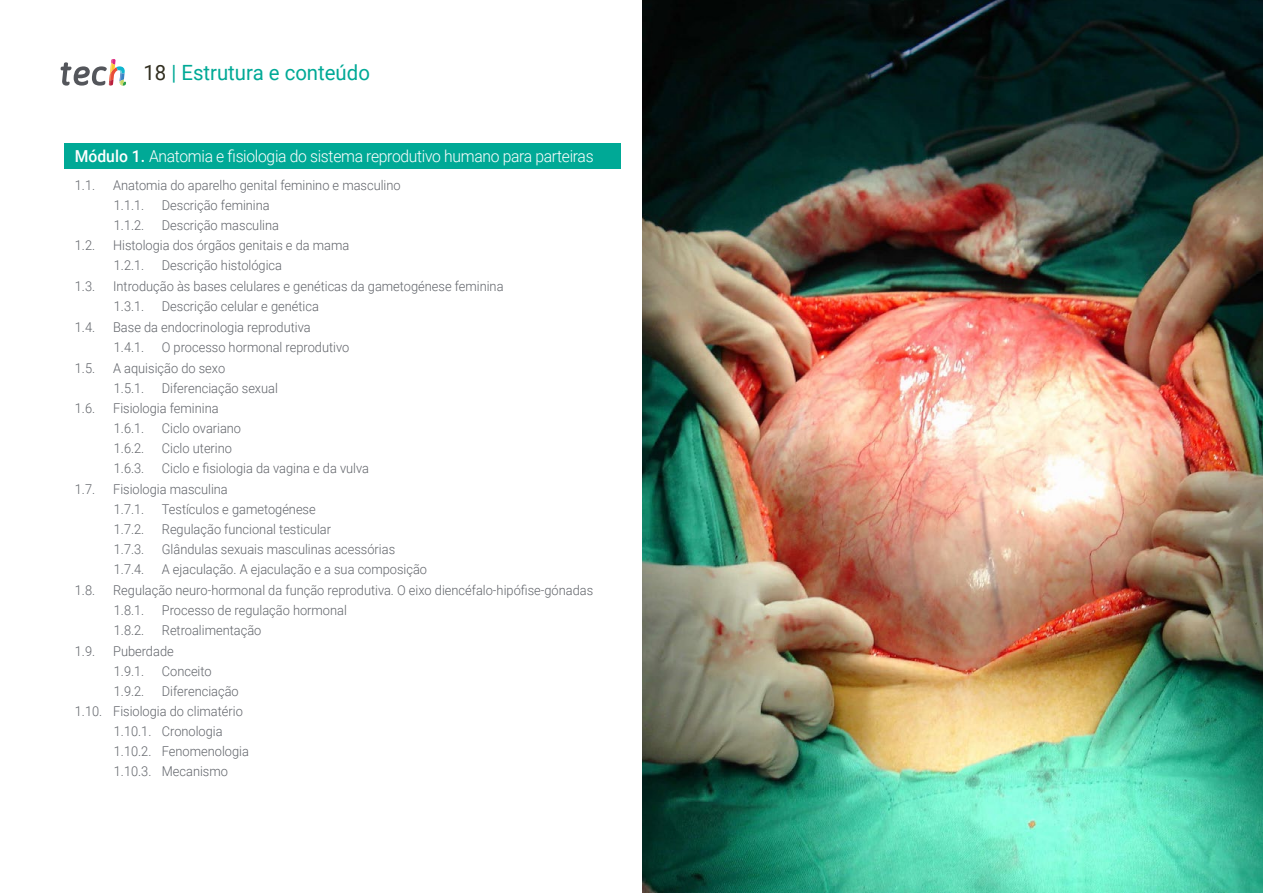
<style>
.page{position:relative;width:1263px;height:893px;background:#fff}
.page>*{position:absolute;margin:0;border:0;box-sizing:border-box;transform-origin:0 0}
.t1{font:21px "Roboto";color:#00a996}
.t2{font:300 16.5px "Roboto";letter-spacing:-.02em;color:#fff;scale:.95 1}
.t3{font:300 13.5px/20px "Roboto";color:#61646a;scale:.95 1}
.s1{color:#312e20}
.s2{font-weight:500}
</style>
<div class="page">
<div style="left:64px;top:144px;width:557px;height:25px;background:#00a996"></div>
<img style="left:642px;top:0;width:621px;height:893px">
<svg style="left:61px;top:59px;width:65px;height:27px"></svg>
<h1 class="t1" style="left:144px;top:57px;width:228px"><span class="s1">18</span> | Estrutura e conteúdo</h1>
<p class="t2" style="left:75px;top:145px;width:548px"><span class="s2">Módulo 1.</span> Anatomia e fisiologia do sistema reprodutivo humano para parteiras</p>
<p class="t3" style="left:75px;top:174px;width:23px">1.1.</p>
<p class="t3" style="left:113px;top:174px;width:304px">Anatomia do aparelho genital feminino e masculino<br>1.1.1.</p>
<p class="t3" style="left:162px;top:194px;width:115px">Descrição feminina</p>
<p class="t3" style="left:114px;top:214px;width:34px">1.1.2.</p>
<p class="t3" style="left:162px;top:214px;width:125px">Descrição masculina</p>
<p class="t3" style="left:75px;top:235px;width:23px">1.2.</p>
<p class="t3" style="left:113px;top:235px;width:250px">Histologia dos órgãos genitais e da mama<br>1.2.1.</p>
<p class="t3" style="left:162px;top:255px;width:128px">Descrição histológica</p>
<p class="t3" style="left:75px;top:276px;width:23px">1.3.</p>
<p class="t3" style="left:113px;top:276px;width:412px">Introdução às bases celulares e genéticas da gametogénese feminina<br>1.3.1.</p>
<p class="t3" style="left:162px;top:296px;width:167px">Descrição celular e genética</p>
<p class="t3" style="left:75px;top:317px;width:23px">1.4.</p>
<p class="t3" style="left:113px;top:317px;width:209px">Base da endocrinologia reprodutiva<br>1.4.1.</p>
<p class="t3" style="left:162px;top:337px;width:199px">O processo hormonal reprodutivo</p>
<p class="t3" style="left:75px;top:357px;width:23px">1.5.</p>
<p class="t3" style="left:113px;top:357px;width:119px">A aquisição do sexo<br>1.5.1.</p>
<p class="t3" style="left:162px;top:377px;width:124px">Diferenciação sexual</p>
<p class="t3" style="left:75px;top:398px;width:23px">1.6.</p>
<p class="t3" style="left:113px;top:398px;width:113px">Fisiologia feminina<br>1.6.1.</p>
<p class="t3" style="left:162px;top:418px;width:85px">Ciclo ovariano</p>
<p class="t3" style="left:114px;top:438px;width:34px">1.6.2.</p>
<p class="t3" style="left:162px;top:438px;width:75px">Ciclo uterino</p>
<p class="t3" style="left:114px;top:458px;width:34px">1.6.3.</p>
<p class="t3" style="left:162px;top:458px;width:220px">Ciclo e fisiologia da vagina e da vulva</p>
<p class="t3" style="left:75px;top:479px;width:23px">1.7.</p>
<p class="t3" style="left:113px;top:479px;width:122px">Fisiologia masculina<br>1.7.1.</p>
<p class="t3" style="left:162px;top:499px;width:163px">Testículos e gametogénese</p>
<p class="t3" style="left:114px;top:519px;width:34px">1.7.2.</p>
<p class="t3" style="left:162px;top:519px;width:180px">Regulação funcional testicular</p>
<p class="t3" style="left:114px;top:539px;width:34px">1.7.3.</p>
<p class="t3" style="left:162px;top:539px;width:247px">Glândulas sexuais masculinas acessórias</p>
<p class="t3" style="left:114px;top:559px;width:34px">1.7.4.</p>
<p class="t3" style="left:162px;top:559px;width:281px">A ejaculação. A ejaculação e a sua composição</p>
<p class="t3" style="left:75px;top:580px;width:23px">1.8.</p>
<p class="t3" style="left:113px;top:580px;width:507px">Regulação neuro-hormonal da função reprodutiva. O eixo diencéfalo-hipófise-gónadas<br>1.8.1.</p>
<p class="t3" style="left:162px;top:600px;width:196px">Processo de regulação hormonal</p>
<p class="t3" style="left:114px;top:620px;width:34px">1.8.2.</p>
<p class="t3" style="left:162px;top:620px;width:106px">Retroalimentação</p>
<p class="t3" style="left:75px;top:640px;width:23px">1.9.</p>
<p class="t3" style="left:113px;top:640px;width:65px">Puberdade<br>1.9.1.</p>
<p class="t3" style="left:162px;top:660px;width:54px">Conceito</p>
<p class="t3" style="left:114px;top:680px;width:34px">1.9.2.</p>
<p class="t3" style="left:162px;top:680px;width:82px">Diferenciação</p>
<p class="t3" style="left:75px;top:701px;width:178px">1.10. Fisiologia do climatério</p>
<p class="t3" style="left:114px;top:721px;width:116px">1.10.1. Cronologia</p>
<p class="t3" style="left:114px;top:741px;width:144px">1.10.2. Fenomenologia</p>
<p class="t3" style="left:114px;top:761px;width:122px">1.10.3. Mecanismo</p>
</div>
